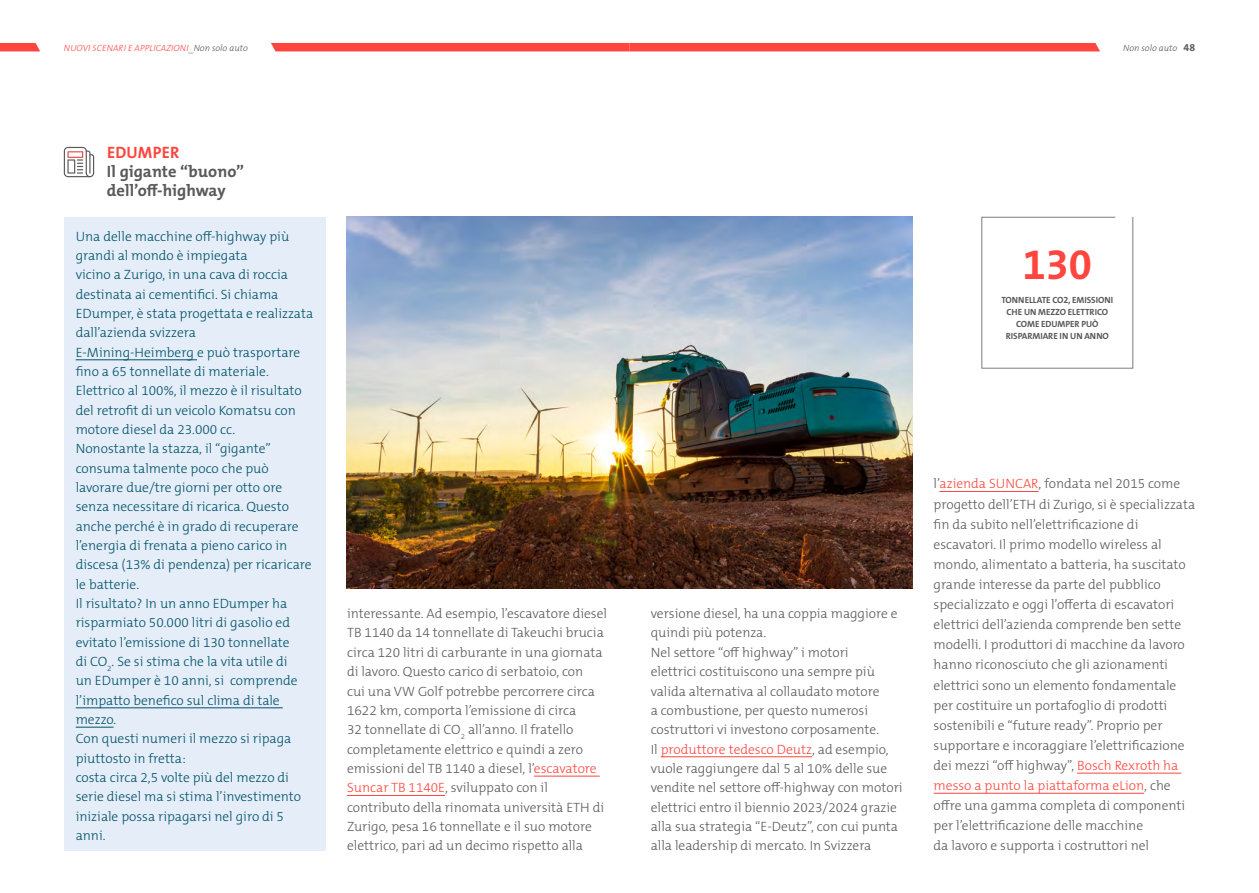
<style>
.page{position:relative;width:1259px;height:893px;background:#fff}
.page>*{position:absolute;margin:0;border:0;box-sizing:border-box;transform-origin:0 0}
.t1{font:700 42px "The Mix B W7";color:#ff453d}
.t2{font:700 16.5px "The Mix B W7";color:#595959}
.t3{font:700 16.5px "The Mix B W7";letter-spacing:.015em;color:#ff453d}
.Testo_RP2019{font:300 13.5px/19.4px "The Mix B W3";color:#595959}
.t4{font:300 13.5px/19.4px "The Mix B W3";color:#005168}
.t5{font:700 10.5px "The Mix B W7";color:#595959}
.t6{font:700 9px/12px "The Mix B W7";letter-spacing:-.005em;color:#595959;text-align:center}
.t7{font:italic 300 9px "The Mix B W3";letter-spacing:.015em;color:#ff453d}
.t8{font:italic 300 9px "The Mix B W3";color:#595959}
.s1{color:#595959}
.s2{color:#ff453d}
</style>
<div class="page">
<hr style="left:534px;top:776px;width:66px;height:1px;background:#ff453d">
<hr style="left:347px;top:795px;width:98px;height:1px;background:#ff453d">
<hr style="left:661px;top:756px;width:151px;height:1px;background:#ff453d">
<hr style="left:939px;top:491px;width:99px;height:1px;background:#ff453d">
<hr style="left:1077px;top:773px;width:104px;height:1px;background:#ff453d">
<hr style="left:933px;top:793px;width:211px;height:1px;background:#ff453d">
<div style="left:64px;top:217px;width:261px;height:633px;background:#e4edf8"></div>
<hr style="left:76px;top:359px;width:121px;height:1px;background:#005168">
<hr style="left:76px;top:707px;width:207px;height:1px;background:#005168">
<hr style="left:76px;top:727px;width:38px;height:1px;background:#005168">
<svg style="left:64px;top:147px;width:30px;height:30px"></svg>
<img style="left:347px;top:217px;width:565px;height:372px">
<svg style="left:981px;top:216px;width:152px;height:153px"></svg>
<svg style="left:0;top:43px;width:40px;height:8px"></svg>
<div style="left:271px;top:43px;width:829px;height:8px;background:#ff453d"></div>
<p class="t5" style="left:1183px;top:41px;width:13px">48</p>
<p class="t7" style="left:64px;top:43px;width:185px">NUOVI SCENARI E APPLICAZIONI<span class="s1">_Non solo auto</span></p>
<p class="t8" style="left:1123px;top:43px;width:56px">Non solo auto</p>
<p class="t3" style="left:107px;top:142px;width:74px">EDUMPER</p>
<p class="t2" style="left:107px;top:161px;width:139px">Il gigante “buono”</p>
<p class="t2" style="left:107px;top:180px;width:120px">dell’off-highway</p>
<p class="t4" style="left:76px;top:227px;width:215px">Una delle macchine off-highway più grandi al mondo è impiegata</p>
<p class="t4" style="left:76px;top:265px;width:239px">vicino a Zurigo, in una cava di roccia destinata ai cementifici. Si chiama EDumper, è stata progettata e realizzata dall’azienda svizzera</p>
<p class="t4" style="left:76px;top:342px;width:228px">E-Mining-Heimberg e può trasportare fino a 65 tonnellate di materiale.<br>Elettrico al 100%, il mezzo è il risultato del retrofit di un veicolo Komatsu con motore diesel da 23.000 cc.</p>
<p class="t4" style="left:76px;top:439px;width:237px">Nonostante la stazza, il “gigante” consuma talmente poco che può lavorare due/tre giorni per otto ore senza necessitare di ricarica. Questo anche perché è in grado di recuperare l’energia di frenata a pieno carico in discesa (13% di pendenza) per ricaricare le batterie.</p>
<p class="t4" style="left:76px;top:594px;width:223px">Il risultato? In un anno EDumper ha risparmiato 50.000 litri di gasolio ed evitato l’emissione di 130 tonnellate di CO<sub>2</sub>. Se si stima che la vita utile di un EDumper è 10 anni, si comprende l’impatto benefico sul clima di tale mezzo.</p>
<p class="t4" style="left:76px;top:729px;width:217px">Con questi numeri il mezzo si ripaga piuttosto in fretta:</p>
<p class="t4" style="left:76px;top:768px;width:227px">costa circa 2,5 volte più del mezzo di serie diesel ma si stima l’investimento iniziale possa ripagarsi nel giro di 5 anni.</p>
<p class="t1" style="left:1022px;top:238px;width:71px">130</p>
<p class="t6" style="left:1001px;top:294px;width:113px">TONNELLATE CO2, EMISSIONI<br>CHE UN MEZZO ELETTRICO</p>
<p class="t6" style="left:1005px;top:318px;width:105px">COME EDUMPER PUÒ<br>RISPARMIARE IN UN ANNO</p>
<p class="Testo_RP2019" style="left:347px;top:604px;width:261px">interessante. Ad esempio, l’escavatore diesel TB 1140 da 14 tonnellate di Takeuchi brucia circa 120 litri di carburante in una giornata di lavoro. Questo carico di serbatoio, con<br>cui una VW Golf potrebbe percorrere circa 1622 km, comporta l’emissione di circa<br>32 tonnellate di CO<sub>2</sub> all’anno. Il fratello completamente elettrico e quindi a zero emissioni del TB 1140 a diesel, l’<span class="s2">escavatore Suncar TB 1140E</span>, sviluppato con il contributo della rinomata università ETH di Zurigo, pesa 16 tonnellate e il suo motore elettrico, pari ad un decimo rispetto alla</p>
<p class="Testo_RP2019" style="left:651px;top:604px;width:248px">versione diesel, ha una coppia maggiore e quindi più potenza.</p>
<p class="Testo_RP2019" style="left:651px;top:643px;width:253px">Nel settore “off highway” i motori<br>elettrici costituiscono una sempre più valida alternativa al collaudato motore<br>a combustione, per questo numerosi costruttori vi investono corposamente.<br>Il <span class="s2">produttore tedesco Deutz</span>, ad esempio, vuole raggiungere dal 5 al 10% delle sue vendite nel settore off-highway con motori elettrici entro il biennio 2023/2024 grazie alla sua strategia “E-Deutz”, con cui punta alla leadership di mercato. In Svizzera</p>
<p class="Testo_RP2019" style="left:933px;top:474px;width:263px;line-height:20.1px">l’<span class="s2">azienda SUNCAR</span>, fondata nel 2015 come progetto dell’ETH di Zurigo, si è specializzata fin da subito nell’elettrificazione di escavatori. Il primo modello wireless al mondo, alimentato a batteria, ha suscitato grande interesse da parte del pubblico specializzato e oggi l’offerta di escavatori elettrici dell’azienda comprende ben sette modelli. I produttori di macchine da lavoro hanno riconosciuto che gli azionamenti elettrici sono un elemento fondamentale per costituire un portafoglio di prodotti sostenibili e “future ready”. Proprio per supportare e incoraggiare l’elettrificazione dei mezzi “off highway”, <span class="s2">Bosch Rexroth ha messo a punto la piattaforma eLion</span>, che offre una gamma completa di componenti per l’elettrificazione delle macchine<br>da lavoro e supporta i costruttori nel</p>
</div>
